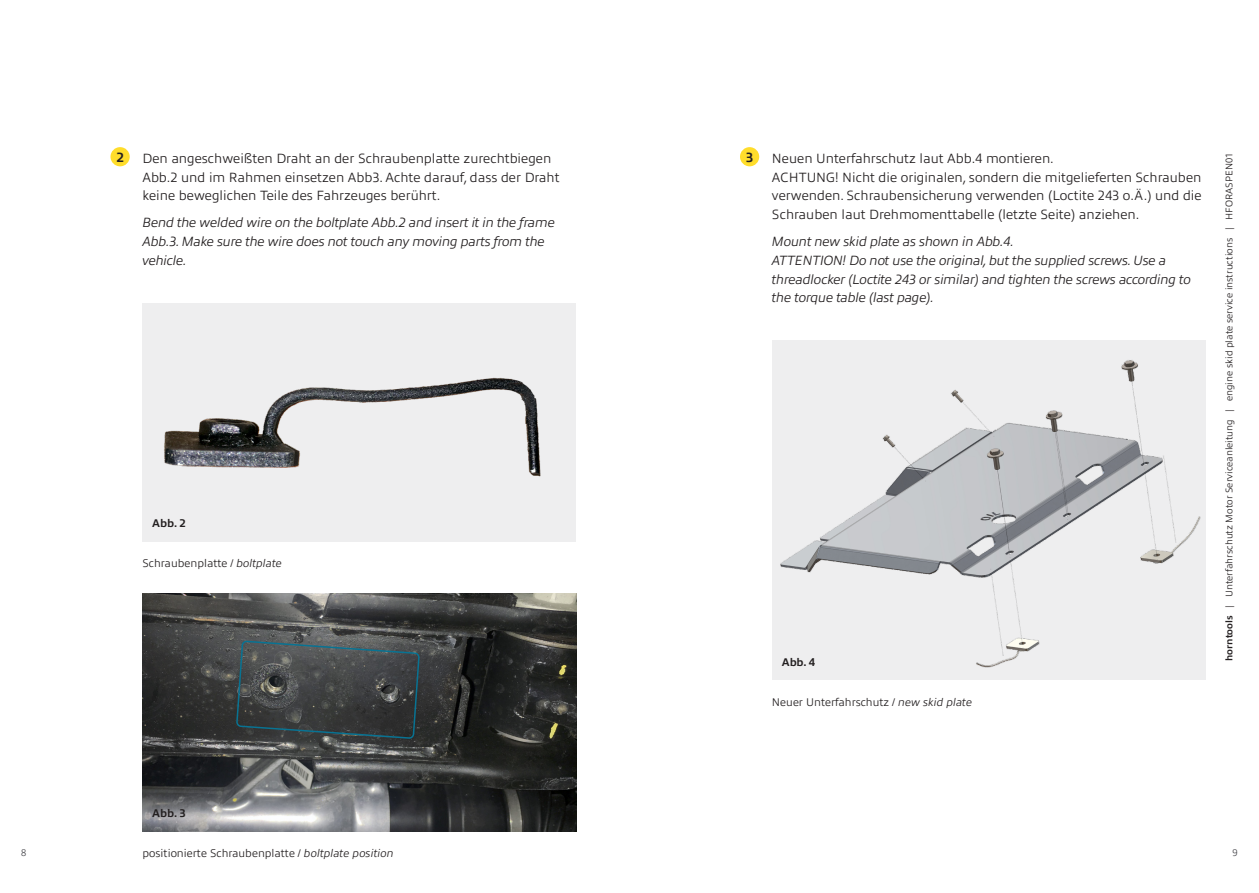
<style>
.page{position:relative;width:1259px;height:893px;background:#fff}
.page>*{position:absolute;margin:0;border:0;box-sizing:border-box;transform-origin:0 0}
.Text_DE{font:300 13.5px/18.8px "Allumi Std";color:#231f20}
.Text_EN{font:italic 300 13.5px/18.8px "Allumi Std";letter-spacing:-.02em;color:#231f20}
.Heading_1{font:700 13.5px "Allumi Std";color:#231f20}
.Bildunterschrift{font:300 11.25px "Allumi Std";color:#231f20}
.Abb__NR{font:700 11.25px "Allumi Std";color:#231f20}
.t1{font:300 9.75px "Allumi Std";color:#231f20}
.t2{font:300 9.75px "Allumi Std";color:#47474c}
.s1{font-style:italic}
.s2{font-weight:700}
</style>
<div class="page">
<div style="left:110px;top:147px;width:20px;height:19px;background:#ffdd2b;border-radius:50%"></div>
<img style="left:142px;top:303px;width:434px;height:238px">
<img style="left:142px;top:593px;width:434px;height:238px">
<svg style="left:235px;top:640px;width:185px;height:100px;background:#42484a"></svg>
<div style="left:740px;top:147px;width:19px;height:19px;background:#ffdd2b;border-radius:50%"></div>
<img style="left:772px;top:340px;width:433px;height:340px">
<p class="Heading_1" style="left:116px;top:150px;width:9px">2</p>
<p class="Text_DE" style="left:142px;top:149px;width:418px">Den angeschweißten Draht an der Schraubenplatte zurechtbiegen<br>Abb.2 und im Rahmen einsetzen Abb3. Achte darauf, dass der Draht keine beweglichen Teile des Fahrzeuges berührt.</p>
<p class="Text_EN" style="left:142px;top:214px;width:414px">Bend the welded wire on the boltplate Abb.2 and insert it in the frame<br>Abb.3. Make sure the wire does not touch any moving parts from the vehicle.</p>
<p class="Abb__NR" style="left:152px;top:517px;width:35px">Abb. 2</p>
<p class="Bildunterschrift" style="left:142px;top:557px;width:141px">Schraubenplatte / <span class="s1">boltplate</span></p>
<p class="Heading_1" style="left:746px;top:150px;width:9px">3</p>
<p class="Text_DE" style="left:772px;top:149px;width:431px">Neuen Unterfahrschutz laut Abb.4 montieren.<br>ACHTUNG! Nicht die originalen, sondern die mitgelieferten Schrauben verwenden. Schraubensicherung verwenden (Loctite 243 o.Ä.) und die Schrauben laut Drehmomenttabelle (letzte Seite) anziehen.</p>
<p class="Text_EN" style="left:772px;top:232px;width:421px">Mount new skid plate as shown in Abb.4.<br>ATTENTION! Do not use the original, but the supplied screws. Use a threadlocker (Loctite 243 or similar) and tighten the screws according to the torque table (last page).</p>
<p class="Abb__NR" style="left:782px;top:656px;width:35px">Abb. 4</p>
<p class="Bildunterschrift" style="left:772px;top:696px;width:202px">Neuer Unterfahrschutz / <span class="s1">new skid plate</span></p>
<p class="t1" style="left:1224px;top:661px;width:510px;rotate:-90deg"><span class="s2">horntools</span> | Unterfahrschutz Motor Serviceanleitung | engine skid plate service instructions | HFORASPEN01</p>
<p class="Abb__NR" style="left:152px;top:807px;width:35px">Abb. 3</p>
<p class="Bildunterschrift" style="left:142px;top:847px;width:253px">positionierte Schraubenplatte / <span class="s1">boltplate position</span></p>
<p class="t2" style="left:21px;top:847px;width:7px">8</p>
<p class="t2" style="left:1232px;top:847px;width:7px">9</p>
</div>
